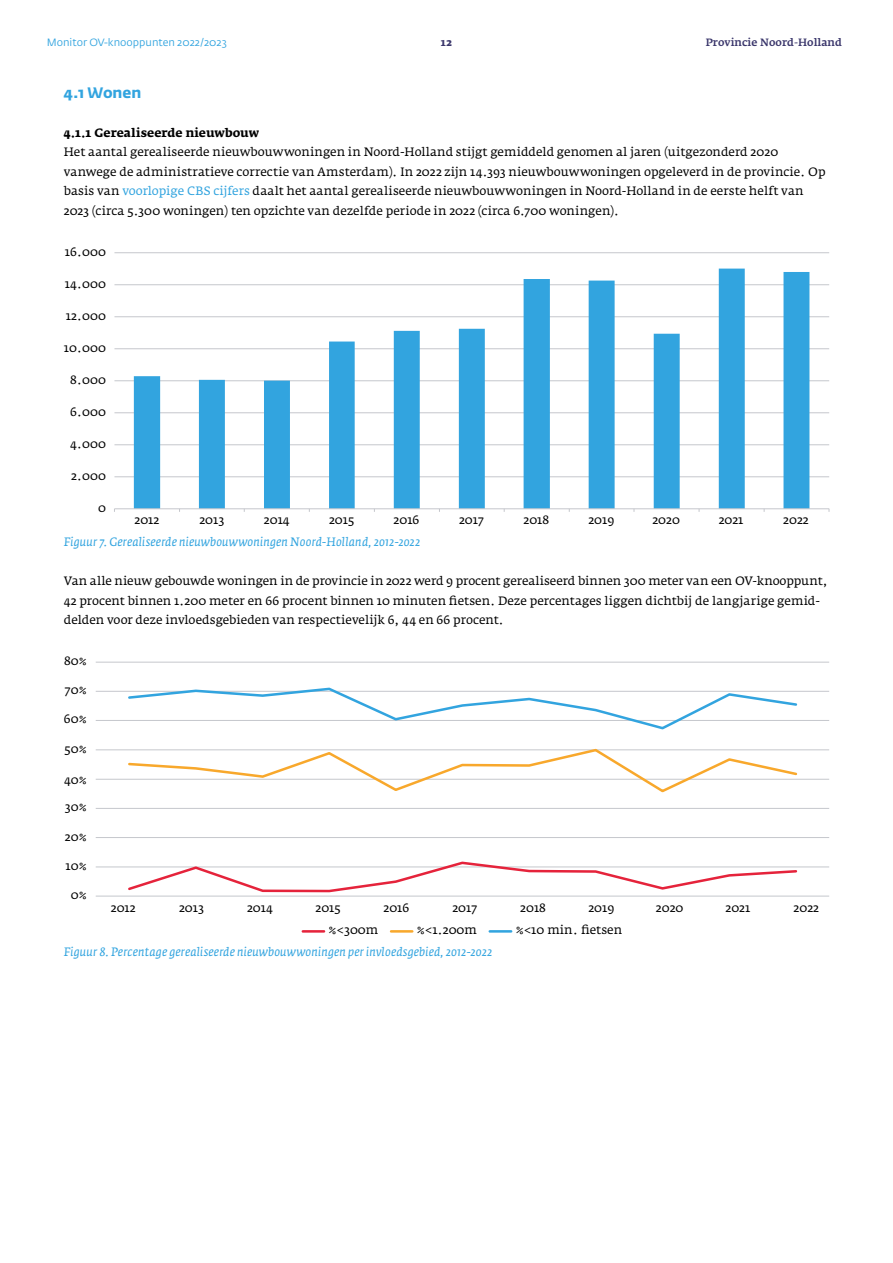
<style>
.page{position:relative;width:893px;height:1263px;background:#fff}
.page>*{position:absolute;margin:0;border:0;box-sizing:border-box;transform-origin:0 0}
.t1{font:700 15px "Fedra Sans Std";letter-spacing:-.005em;color:#32a4df}
.t2{font:12px/19.5px "Fedra Serif A Std";color:#000}
.t3{font:italic 12px "Fedra Serif A Std";letter-spacing:.015em;color:#32a4df}
.t4{font:700 12px "Fedra Serif A Std";color:#000}
.t5{font:10.5px "Fedra Sans Std";color:#32a4df}
.t6{font:500 10.5px "Fedra Serif A Std";color:#3a366b}
.t7{font:700 10.5px "Fedra Serif A Std";color:#3a366b}
.s1{color:#32a4df}
</style>
<div class="page">
<hr style="left:114px;top:252px;width:715px;height:1px;background:#c5c7cc">
<hr style="left:114px;top:284px;width:715px;height:1px;background:#c5c7cc">
<hr style="left:114px;top:316px;width:715px;height:1px;background:#c5c7cc">
<hr style="left:114px;top:348px;width:715px;height:1px;background:#c5c7cc">
<hr style="left:114px;top:380px;width:715px;height:1px;background:#c5c7cc">
<hr style="left:114px;top:412px;width:715px;height:1px;background:#c5c7cc">
<hr style="left:114px;top:444px;width:715px;height:1px;background:#c5c7cc">
<hr style="left:114px;top:476px;width:715px;height:1px;background:#c5c7cc">
<svg style="left:134px;top:269px;width:675px;height:239px"></svg>
<hr style="left:114px;top:508px;width:715px;height:1px;background:#c5c7cc">
<hr style="left:96px;top:867px;width:733px;height:1px;background:#c5c7cc">
<hr style="left:96px;top:837px;width:733px;height:1px;background:#c5c7cc">
<hr style="left:96px;top:808px;width:733px;height:1px;background:#c5c7cc">
<hr style="left:96px;top:779px;width:733px;height:1px;background:#c5c7cc">
<hr style="left:96px;top:749px;width:733px;height:1px;background:#c5c7cc">
<hr style="left:96px;top:662px;width:733px;height:1px;background:#c5c7cc">
<hr style="left:96px;top:720px;width:733px;height:1px;background:#c5c7cc">
<hr style="left:96px;top:691px;width:733px;height:1px;background:#c5c7cc">
<hr style="left:96px;top:896px;width:733px;height:1px;background:#c5c7cc">
<svg style="left:126px;top:861px;width:673px;height:32px"></svg>
<svg style="left:127px;top:748px;width:672px;height:45px"></svg>
<svg style="left:127px;top:687px;width:672px;height:43px"></svg>
<hr style="left:303px;top:930px;width:21px;height:3px;background:#e5233b">
<hr style="left:391px;top:930px;width:21px;height:3px;background:#f8a82c">
<hr style="left:490px;top:930px;width:21px;height:3px;background:#32a4df">
<p class="t5" style="left:47px;top:36px;width:182px">Monitor OV-knooppunten 2022/2023</p>
<p class="t7" style="left:441px;top:36px;width:13px">12</p>
<p class="t6" style="left:706px;top:36px;width:138px">Provincie Noord-Holland</p>
<p class="t1" style="left:64px;top:83px;width:79px">4.1 Wonen</p>
<p class="t4" style="left:64px;top:125px;width:197px">4.1.1 Gerealiseerde nieuwbouw</p>
<p class="t2" style="left:64px;top:142px;width:763px">Het aantal gerealiseerde nieuwbouwwoningen in Noord-Holland stijgt gemiddeld genomen al jaren (uitgezonderd 2020 vanwege de administratieve correctie van Amsterdam). In 2022 zijn 14.393 nieuwbouwwoningen opgeleverd in de provincie. Op basis van <span class="s1">voorlopige CBS cijfers</span> daalt het aantal gerealiseerde nieuwbouwwoningen in Noord-Holland in de eerste helft van 2023 (circa 5.300 woningen) ten opzichte van dezelfde periode in 2022 (circa 6.700 woningen).</p>
<p class="t2" style="left:65px;top:242px;width:43px">16.000</p>
<p class="t2" style="left:65px;top:274px;width:42px">14.000</p>
<p class="t2" style="left:66px;top:306px;width:42px">12.000</p>
<p class="t2" style="left:64px;top:338px;width:44px">10.000</p>
<p class="t2" style="left:70px;top:370px;width:37px">8.000</p>
<p class="t2" style="left:70px;top:402px;width:37px">6.000</p>
<p class="t2" style="left:70px;top:434px;width:37px">4.000</p>
<p class="t2" style="left:71px;top:466px;width:36px">2.000</p>
<p class="t2" style="left:98px;top:498px;width:9px">0</p>
<p class="t2" style="left:135px;top:510px;width:26px">2012</p>
<p class="t2" style="left:199px;top:510px;width:26px">2013</p>
<p class="t2" style="left:264px;top:510px;width:27px">2014</p>
<p class="t2" style="left:329px;top:510px;width:27px">2015</p>
<p class="t2" style="left:394px;top:510px;width:27px">2016</p>
<p class="t2" style="left:459px;top:510px;width:26px">2017</p>
<p class="t2" style="left:524px;top:510px;width:27px">2018</p>
<p class="t2" style="left:588px;top:510px;width:27px">2019</p>
<p class="t2" style="left:652px;top:510px;width:29px">2020</p>
<p class="t2" style="left:719px;top:510px;width:26px">2021</p>
<p class="t2" style="left:783px;top:510px;width:27px">2022</p>
<p class="t3" style="left:64px;top:535px;width:358px">Figuur 7. Gerealiseerde nieuwbouwwoningen Noord-Holland, 2012-2022</p>
<p class="t2" style="left:64px;top:571px;width:765px">Van alle nieuw gebouwde woningen in de provincie in 2022 werd 9 procent gerealiseerd binnen 300 meter van een OV-knooppunt,<br>42 procent binnen 1.200 meter en 66 procent binnen 10 minuten fietsen. Deze percentages liggen dichtbij de langjarige gemid&shy;delden voor deze invloedsgebieden van respectievelijk 6, 44 en 66 procent.</p>
<p class="t2" style="left:64px;top:651px;width:25px">80%</p>
<p class="t2" style="left:65px;top:680px;width:24px">70%</p>
<p class="t2" style="left:64px;top:709px;width:25px">60%</p>
<p class="t2" style="left:64px;top:739px;width:24px">50%</p>
<p class="t2" style="left:64px;top:770px;width:25px">40%</p>
<p class="t2" style="left:65px;top:797px;width:24px">30%</p>
<p class="t2" style="left:65px;top:827px;width:24px">20%</p>
<p class="t2" style="left:65px;top:856px;width:23px">10%</p>
<p class="t2" style="left:71px;top:885px;width:18px">0%</p>
<p class="t2" style="left:111px;top:898px;width:26px">2012</p>
<p class="t2" style="left:179px;top:898px;width:26px">2013</p>
<p class="t2" style="left:247px;top:898px;width:27px">2014</p>
<p class="t2" style="left:316px;top:898px;width:27px">2015</p>
<p class="t2" style="left:384px;top:898px;width:27px">2016</p>
<p class="t2" style="left:452px;top:898px;width:26px">2017</p>
<p class="t2" style="left:520px;top:898px;width:27px">2018</p>
<p class="t2" style="left:588px;top:898px;width:27px">2019</p>
<p class="t2" style="left:656px;top:898px;width:29px">2020</p>
<p class="t2" style="left:726px;top:898px;width:26px">2021</p>
<p class="t2" style="left:794px;top:898px;width:27px">2022</p>
<p class="t2" style="left:328px;top:920px;width:51px">%&lt;300m</p>
<p class="t2" style="left:417px;top:920px;width:62px">%&lt;1.200m</p>
<p class="t2" style="left:515px;top:920px;width:108px">%&lt;10 min. fietsen</p>
<p class="t3" style="left:64px;top:944px;width:430px">Figuur 8. Percentage gerealiseerde nieuwbouwwoningen per invloedsgebied, 2012-2022</p>
</div>
